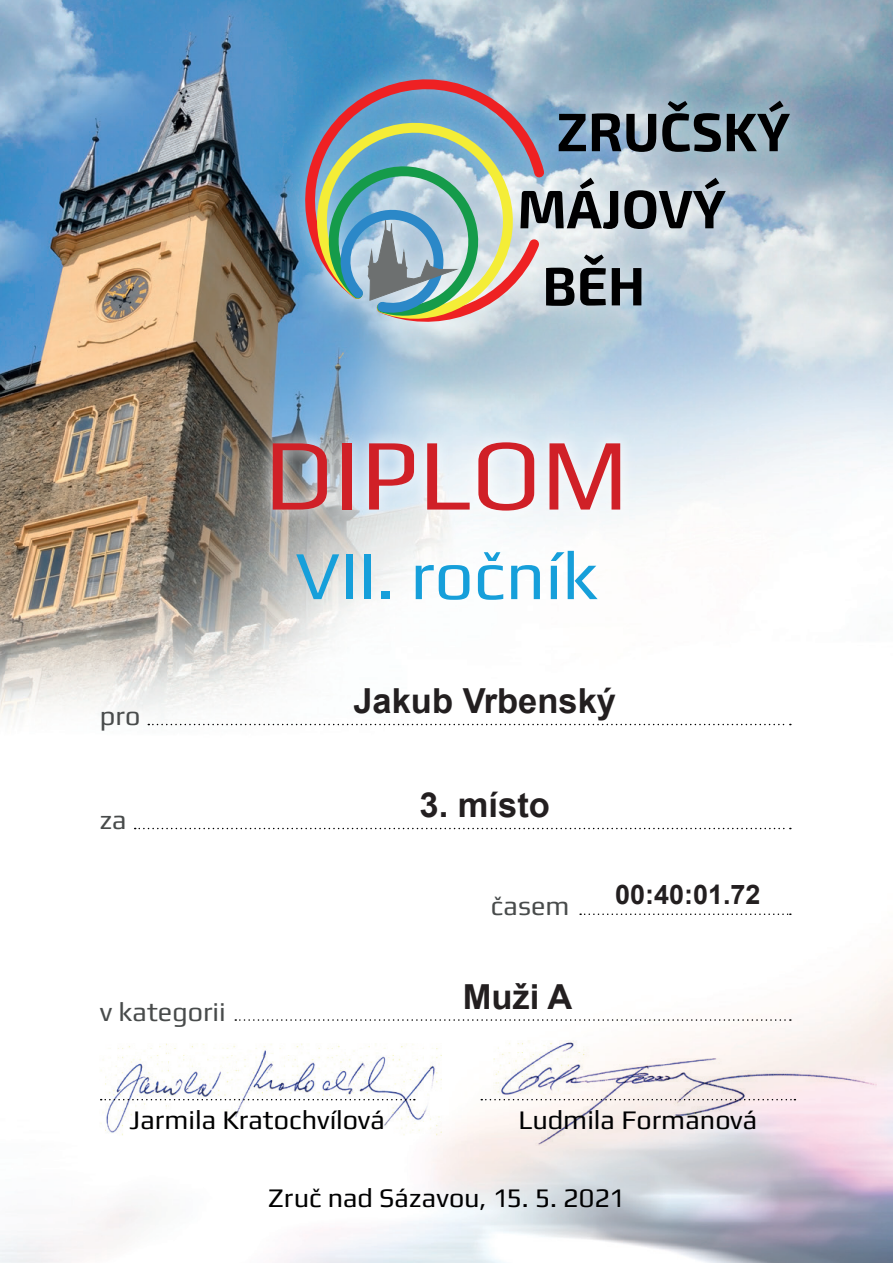
<style>
.page{position:relative;width:893px;height:1263px;background:#fff}
.page>*{position:absolute;margin:0;border:0;box-sizing:border-box;transform-origin:0 0}
.t1{font:102px "Play";color:#d02027}
.t2{font:69px "Play";color:#169fda}
.t3{font:700 34.5px "Arial";color:#231f20}
.t4{font:27px "Play";color:#000001}
.t5{font:27px "Play";color:#484b4b}
.t6{font:700 27px "Arial";color:#231f20}
</style>
<div class="page">
<img style="left:0;top:0;width:893px;height:1263px">
<div style="left:278px;top:53px;width:536px;height:296px;background:#fff;opacity:.75"></div>
<svg style="left:296px;top:68px;width:255px;height:262px;background:#7a97ba"></svg>
<svg style="left:311px;top:101px;width:479px;height:223px;background:#98abaf"></svg>
<svg style="left:481px;top:1099px;width:13px;height:1px"></svg>
<svg style="left:258px;top:427px;width:378px;height:99px"></svg>
<svg style="left:148px;top:724px;width:643px;height:1px"></svg>
<svg style="left:235px;top:1019px;width:556px;height:2px"></svg>
<svg style="left:580px;top:913px;width:211px;height:2px"></svg>
<svg style="left:135px;top:828px;width:656px;height:1px"></svg>
<img style="left:100px;top:1044px;width:342px;height:91px">
<img style="left:494px;top:1040px;width:382px;height:105px">
<div style="left:86px;top:888px;width:394px;height:37px;background:#fff"></div>
<h1 class="t1" style="left:264px;top:414px;width:366px">DIPLOM</h1>
<p class="t5" style="left:100px;top:700px;width:42px">pro</p>
<p class="t5" style="left:100px;top:804px;width:28px">za</p>
<p class="t5" style="left:100px;top:995px;width:127px">v kategorii</p>
<h2 class="t2" style="left:295px;top:534px;width:304px">VII. ročník</h2>
<p class="t3" style="left:353px;top:678px;width:264px">Jakub Vrbenský</p>
<p class="t3" style="left:420px;top:782px;width:132px">3. místo</p>
<p class="t5" style="left:491px;top:890px;width:80px">časem</p>
<p class="t3" style="left:463px;top:973px;width:111px">Muži A</p>
<p class="t6" style="left:615px;top:877px;width:147px">00:40:01.72</p>
<p class="t4" style="left:130px;top:1103px;width:257px">Jarmila Kratochvílová</p>
<p class="t4" style="left:518px;top:1103px;width:240px">Ludmila Formanová</p>
<p class="t4" style="left:268px;top:1182px;width:358px">Zruč nad Sázavou, 15. 5. 2021</p>
</div>
